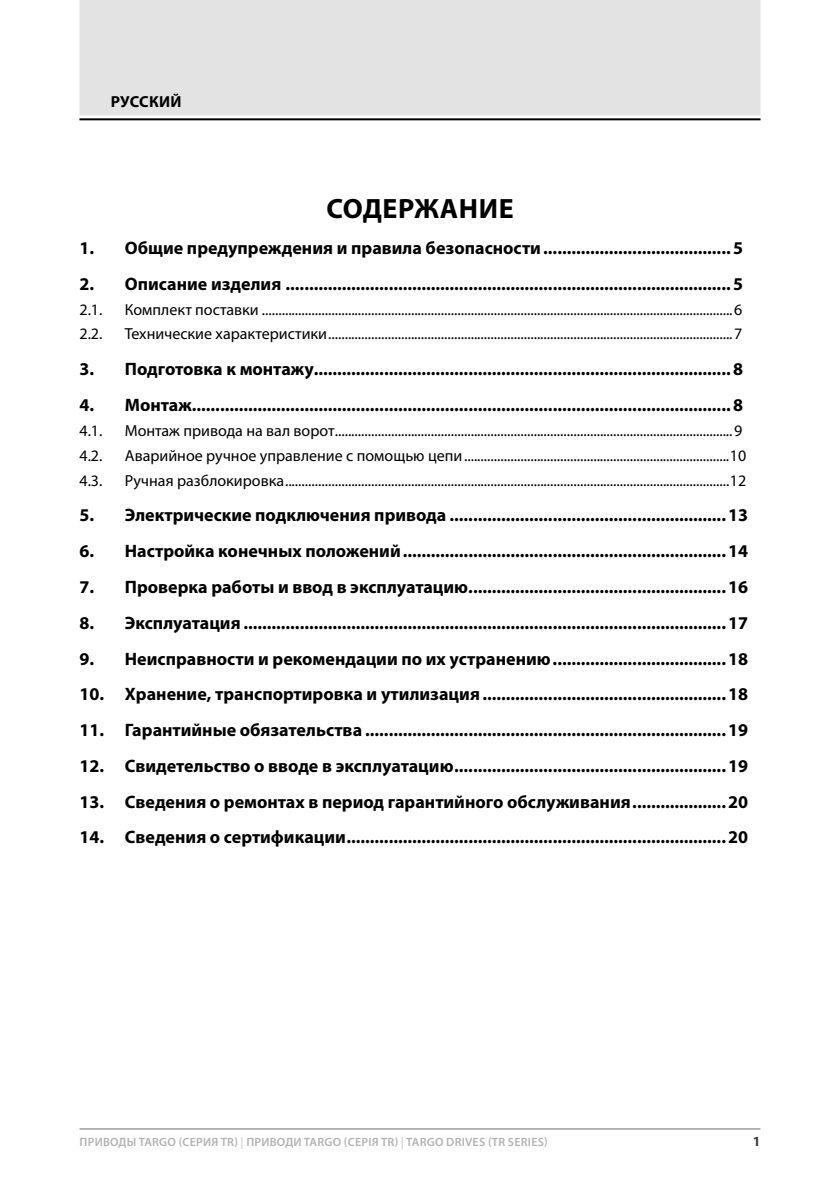
<style>
.page{position:relative;width:840px;height:1191px;background:#fff}
.page>*{position:absolute;margin:0;border:0;box-sizing:border-box;transform-origin:0 0}
.t1{font:700 28px "Myriad Pro";letter-spacing:.02em;color:#000}
.t2{font:700 18px "Myriad Pro";color:#000}
.t3{font:16px "Myriad Pro";color:#000}
.t4{font:700 16px "Myriad Pro";letter-spacing:.015em;color:#000}
.t5{font:700 14px "Myriad Pro";color:#3c3c3b}
.t6{font:600 12px "Myriad Pro";letter-spacing:.02em;color:#b3b2b2}
.s1{color:#d0d0d0}
</style>
<div class="page">
<hr style="left:79px;top:1128px;width:681px;height:1px;background:#706f6f">
<div style="left:79px;top:0;width:681px;height:115px;background:#e3e3e3"></div>
<hr style="left:79px;top:118px;width:681px;height:2px;background:#000">
<p class="t4" style="left:111px;top:91px;width:72px">РУССКИЙ</p>
<h1 class="t1" style="left:326px;top:190px;width:189px">СОДЕРЖАНИЕ</h1>
<p class="t2" style="left:79px;top:236px;width:664px">1. Общие предупреждения и правила безопасности........................................5</p>
<p class="t2" style="left:79px;top:272px;width:664px">2. Описание изделия ...............................................................................................5</p>
<p class="t3" style="left:79px;top:299px;width:25px">2.1.</p>
<p class="t3" style="left:125px;top:299px;width:618px">Комплект поставки ..............................................................................................................................................6</p>
<p class="t3" style="left:79px;top:324px;width:25px">2.2.</p>
<p class="t3" style="left:125px;top:324px;width:618px">Технические характеристики..........................................................................................................................7</p>
<p class="t2" style="left:79px;top:357px;width:664px">3. Подготовка к монтажу.........................................................................................8</p>
<p class="t2" style="left:79px;top:393px;width:664px">4. Монтаж...................................................................................................................8</p>
<p class="t3" style="left:79px;top:420px;width:25px">4.1.</p>
<p class="t3" style="left:125px;top:420px;width:618px">Монтаж привода на вал ворот........................................................................................................................9</p>
<p class="t3" style="left:79px;top:445px;width:25px">4.2.</p>
<p class="t3" style="left:125px;top:445px;width:622px">Аварийное ручное управление с помощью цепи................................................................................10</p>
<p class="t3" style="left:79px;top:470px;width:25px">4.3.</p>
<p class="t3" style="left:125px;top:470px;width:622px">Ручная разблокировка......................................................................................................................................12</p>
<p class="t2" style="left:79px;top:503px;width:669px">5. Электрические подключения привода ...........................................................13</p>
<p class="t2" style="left:79px;top:539px;width:669px">6. Настройка конечных положений.....................................................................14</p>
<p class="t2" style="left:79px;top:575px;width:669px">7. Проверка работы и ввод в эксплуатацию.......................................................16</p>
<p class="t2" style="left:79px;top:611px;width:669px">8. Эксплуатация .......................................................................................................17</p>
<p class="t2" style="left:79px;top:646px;width:669px">9. Неисправности и рекомендации по их устранению.....................................18</p>
<p class="t2" style="left:79px;top:682px;width:669px">10. Хранение, транспортировка и утилизация....................................................18</p>
<p class="t2" style="left:79px;top:718px;width:669px">11. Гарантийные обязательства .............................................................................19</p>
<p class="t2" style="left:79px;top:754px;width:669px">12. Свидетельство о вводе в эксплуатацию..........................................................19</p>
<p class="t2" style="left:79px;top:790px;width:669px">13. Сведения о ремонтах в период гарантийного обслуживания....................20</p>
<p class="t2" style="left:79px;top:825px;width:669px">14. Сведения о сертификации.................................................................................20</p>
<p class="t6" style="left:79px;top:1134px;width:469px">ПРИВОДЫ TARGO (СЕРИЯ TR) <span class="s1">|</span> ПРИВОДИ TARGO (СЕРІЯ TR) <span class="s1">|</span> TARGO DRIVES (TR SERIES)</p>
<p class="t5" style="left:752px;top:1132px;width:9px">1</p>
</div>
